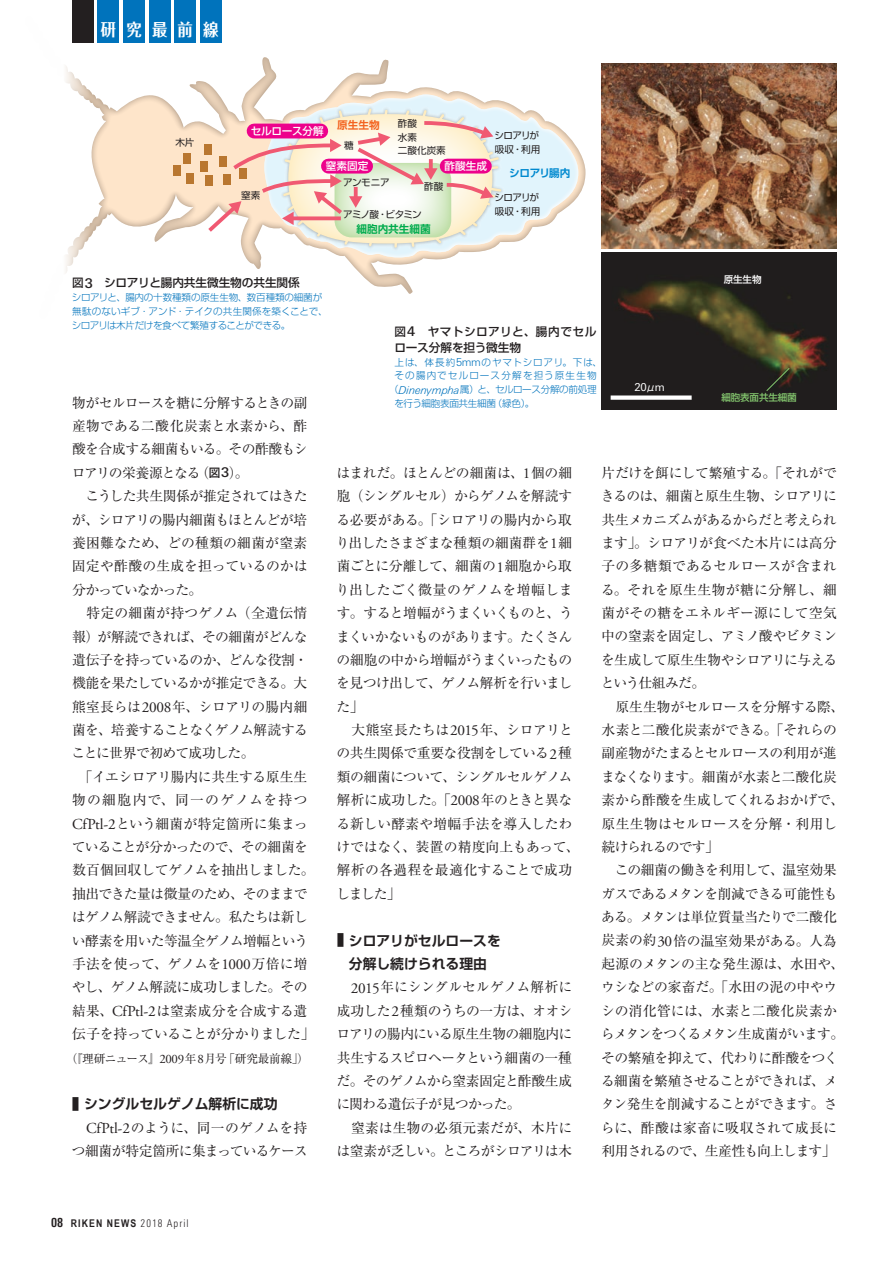
<style>
.page{position:relative;width:893px;height:1263px;background:#fff}
.page>*{position:absolute;margin:0;border:0;box-sizing:border-box;transform-origin:0 0}
.t1{font:700 16.95px "Folk Pro";color:#fff;scale:.9 1}
.t2{font:13.8px/23.4px "Ryumin Pr 6";letter-spacing:-.035em;color:#231f20}
.t3{font:700 13.8px/23.4px "Shin Go Pr 6 De";color:#231f20;text-align:center}
.t4{font:500 11.7px/15.9px "Shin Go Pr 6";letter-spacing:-.005em;color:#231f20}
.t5{font:11.7px "Ryumin Pr 6";letter-spacing:-.035em;color:#231f20}
.t6{font:10.95px "Linotype Univers Basic";color:#fff}
.t7{font:700 10.65px "Arial Narrow";letter-spacing:.1em;color:#231f20}
.t8{font:500 10.65px "Shin Go Pr 6";color:#fff}
.t9{font:700 10.65px "Shin Go Pr 6 De";color:#00ab4d}
.t10{font:500 10.65px "Shin Go Pr 6";letter-spacing:-.03em;color:#fff}
.t11{font:700 10.65px "Shin Go Pr 6 De";letter-spacing:-.045em;color:#0089cf}
.t12{font:700 10.65px "Shin Go Pr 6 De";color:#f36421}
.t13{font:300 9.6px/13.8px "Shin Go Pr 6";letter-spacing:-.015em;color:#0073bc}
.t14{font:300 9.6px "Shin Go Pr 6";letter-spacing:-.035em;color:#0073bc}
.t15{font:300 9.6px "Shin Go Pr 6";letter-spacing:.105em;color:#0073bc}
.t16{font:9.6px/13.8px "Shin Go Pr 6";letter-spacing:-.06em;color:#231f20}
.t17{font:300 9.6px "Shin Go Pr 6";letter-spacing:.12em;color:#0073bc}
.t18{font:9.6px "Shin Go Pr 6";letter-spacing:-.04em;color:#231f20}
.t19{font:9.6px/13.8px "Shin Go Pr 6";color:#231f20}
.t20{font:9.6px "Shin Go Pr 6";letter-spacing:-.07em;color:#231f20}
.t21{font:500 9.6px "Shin Go Pr 6";letter-spacing:-.015em;color:#85c86f}
.t22{font:500 9.6px "Shin Go Pr 6";color:#fff}
.s1{font-family:"Linotype Univers Basic";font-size:13.35px}
.s2{font-family:"Shin Go Pr 6";font-weight:500;font-size:11.7px}
.s3{font-family:"Linotype Univers Basic";font-weight:500;font-size:13.35px}
.s4{font-family:"Adobe Garamond Pro";font-size:15.15px}
.s5{font-family:"Adobe Garamond Pro";font-size:12.9px}
.s6{font-size:15.9px}
.s7{font-family:"Linotype Univers Basic";font-size:10.95px}
.s8{font-family:"Linotype Univers Basic";font-style:italic;font-size:10.95px}
.s9{font-family:"Shin Go Pr 6";font-size:9.6px}
.s10{font-family:"Linotype Univers";font-stretch:condensed;font-size:12.75px}
.s11{font-family:"Linotype Univers";font-weight:300;font-stretch:condensed}
</style>
<div class="page">
<img style="left:602px;top:253px;width:235px;height:156px">
<img style="left:602px;top:64px;width:235px;height:184px">
<svg style="left:505px;top:102px;width:73px;height:140px;fill:#e1f4fc"></svg>
<svg style="left:65px;top:16px;width:440px;height:278px"></svg>
<div style="left:254px;top:124px;width:67px;height:14px;background:#ed028c"></div>
<div style="left:328px;top:159px;width:38px;height:15px;background:#ed028c"></div>
<div style="left:447px;top:159px;width:37px;height:15px;background:#ed028c"></div>
<div style="left:611px;top:395px;width:81px;height:5px;background:#fff"></div>
<div style="left:98px;top:0;width:21px;height:43px;background:#0073bc"></div>
<div style="left:123px;top:0;width:22px;height:43px;background:#0073bc"></div>
<div style="left:149px;top:0;width:21px;height:43px;background:#0073bc"></div>
<div style="left:174px;top:0;width:22px;height:43px;background:#0073bc"></div>
<div style="left:200px;top:0;width:21px;height:43px;background:#0073bc"></div>
<div style="left:72px;top:0;width:22px;height:43px;background:#231f20"></div>
<svg style="left:766px;top:367px;width:24px;height:25px"></svg>
<p class="t1" style="left:101px;top:15px;width:132px">研 究 最 前 線</p>
<p class="t12" style="left:337px;top:117px;width:44px">原生生物</p>
<p class="t10" style="left:251px;top:122px;width:75px">セルロース分解</p>
<p class="t18" style="left:175px;top:134px;width:21px">木片</p>
<p class="t18" style="left:344px;top:138px;width:11px">糖</p>
<p class="t19" style="left:398px;top:116px;width:49px">酢酸<br>水素<br>二酸化炭素</p>
<p class="t18" style="left:241px;top:187px;width:21px">窒素</p>
<p class="t8" style="left:326px;top:157px;width:44px">窒素固定</p>
<p class="t8" style="left:444px;top:157px;width:44px">酢酸生成</p>
<p class="t18" style="left:343px;top:174px;width:48px">アンモニア</p>
<p class="t18" style="left:424px;top:178px;width:21px">酢酸</p>
<p class="t20" style="left:343px;top:207px;width:80px">アミノ酸・ビタミン</p>
<p class="t9" style="left:356px;top:220px;width:76px">細胞内共生細菌</p>
<p class="t16" style="left:495px;top:128px;width:47px">シロアリが吸収・利用</p>
<p class="t16" style="left:495px;top:190px;width:47px">シロアリが吸収・利用</p>
<p class="t11" style="left:509px;top:165px;width:63px">シロアリ腸内</p>
<p class="t4" style="left:72px;top:274px;width:229px">図<span class="s1">3</span>　シロアリと腸内共生微生物の共生関係</p>
<p class="t13" style="left:72px;top:290px;width:257px">シロアリと、腸内の十数種類の原生生物、数百種類の細菌が無駄のないギブ・アンド・テイクの共生関係を築くことで、シロアリは木片だけを食べて繁殖することができる。</p>
<p class="t2" style="left:72px;top:390px;width:245px">物がセルロースを糖に分解するときの副産物である二酸化炭素と水素から、酢酸を合成する細菌もいる。その酢酸もシロアリの栄養源となる（<span class="s2">図</span><span class="s3">3</span>）。<br>　こうした共生関係が推定されてはきたが、シロアリの腸内細菌もほとんどが培養困難なため、どの種類の細菌が窒素固定や酢酸の生成を担っているのかは分かっていなかった。<br>　特定の細菌が持つゲノム（全遺伝情報）が解読できれば、その細菌がどんな遺伝子を持っているのか、どんな役割・機能を果たしているかが推定できる。大熊室長らは<span class="s4">2008</span>年、シロアリの腸内細菌を、培養することなくゲノム解読することに世界で初めて成功した。<br>　「イエシロアリ腸内に共生する原生生物の細胞内で、同一のゲノムを持つ<br><span class="s4">CfPtl-2</span>という細菌が特定箇所に集まっていることが分かったので、その細菌を数百個回収してゲノムを抽出しました。抽出できた量は微量のため、そのままではゲノム解読できません。私たちは新しい酵素を用いた等温全ゲノム増幅という手法を使って、ゲノムを<span class="s4">1000</span>万倍に増やし、ゲノム解読に成功しました。その結果、<span class="s4">CfPtl-2</span>は窒素成分を合成する遺伝子を持っていることが分かりました」</p>
<p class="t5" style="left:66px;top:1049px;width:245px">（『理研ニュース』<span class="s5">2009</span>年<span class="s5">8</span>月号「研究最前線」）</p>
<p class="t3" style="left:72px;top:1092px;width:207px"><span class="s6">■</span> シングルセルゲノム解析に成功</p>
<p class="t2" style="left:72px;top:1115px;width:237px;text-align:right"><span class="s4">CfPtl-2</span>のように、同一のゲノムを持つ細菌が特定箇所に集まっているケース</p>
<p class="t4" style="left:394px;top:322px;width:204px">図<span class="s1">4</span>　ヤマトシロアリと、腸内でセルロース分解を担う微生物</p>
<p class="t15" style="left:394px;top:354px;width:209px">上は、体長約<span class="s7">5mm</span>のヤマトシロアリ。下は、</p>
<p class="t17" style="left:394px;top:368px;width:204px">その腸内でセルロース分解を担う原生生物</p>
<p class="t14" style="left:389px;top:382px;width:209px">（<span class="s8">Dinenympha</span>属）と、セルロース分解の前処理</p>
<p class="t13" style="left:394px;top:396px;width:141px">を行う細胞表面共生細菌（緑色）。</p>
<p class="t6" style="left:635px;top:381px;width:32px">20<span class="s9">μ</span>m</p>
<p class="t22" style="left:724px;top:272px;width:39px">原生生物</p>
<p class="t21" style="left:721px;top:389px;width:77px">細胞表面共生細菌</p>
<p class="t2" style="left:336px;top:460px;width:245px">はまれだ。ほとんどの細菌は、<span class="s4">1</span>個の細胞（シングルセル）からゲノムを解読する必要がある。「シロアリの腸内から取り出したさまざまな種類の細菌群を<span class="s4">1</span>細菌ごとに分離して、細菌の<span class="s4">1</span>細胞から取り出したごく微量のゲノムを増幅します。すると増幅がうまくいくものと、うまくいかないものがあります。たくさんの細胞の中から増幅がうまくいったものを見つけ出して、ゲノム解析を行いました」<br>　大熊室長たちは<span class="s4">2015</span>年、シロアリとの共生関係で重要な役割をしている<span class="s4">2</span>種類の細菌について、シングルセルゲノム解析に成功した。「<span class="s4">2008</span>年のときと異なる新しい酵素や増幅手法を導入したわけではなく、装置の精度向上もあって、解析の各過程を最適化することで成功しました」</p>
<p class="t3" style="left:337px;top:928px;width:165px"><span class="s6">■</span> シロアリがセルロースを分解し続けられる理由</p>
<p class="t2" style="left:336px;top:975px;width:238px;text-indent:15px"><span class="s4">2015</span>年にシングルセルゲノム解析に成功した<span class="s4">2</span>種類のうちの一方は、オオシロアリの腸内にいる原生生物の細胞内に共生するスピロヘータという細菌の一種だ。そのゲノムから窒素固定と酢酸生成に関わる遺伝子が見つかった。<br>　窒素は生物の必須元素だが、木片には窒素が乏しい。ところがシロアリは木</p>
<p class="t2" style="left:601px;top:460px;width:245px">片だけを餌にして繁殖する。「それができるのは、細菌と原生生物、シロアリに共生メカニズムがあるからだと考えられます」。シロアリが食べた木片には高分子の多糖類であるセルロースが含まれる。それを原生生物が糖に分解し、細菌がその糖をエネルギー源にして空気中の窒素を固定し、アミノ酸やビタミンを生成して原生生物やシロアリに与えるという仕組みだ。<br>　原生生物がセルロースを分解する際、水素と二酸化炭素ができる。「それらの副産物がたまるとセルロースの利用が進まなくなります。細菌が水素と二酸化炭素から酢酸を生成してくれるおかげで、原生生物はセルロースを分解・利用し続けられるのです」<br>　この細菌の働きを利用して、温室効果ガスであるメタンを削減できる可能性もある。メタンは単位質量当たりで二酸化炭素の約<span class="s4">30</span>倍の温室効果がある。人為起源のメタンの主な発生源は、水田や、ウシなどの家畜だ。「水田の泥の中やウシの消化管には、水素と二酸化炭素からメタンをつくるメタン生成菌がいます。その繁殖を抑えて、代わりに酢酸をつくる細菌を繁殖させることができれば、メタン発生を削減することができます。さらに、酢酸は家畜に吸収されて成長に利用されるので、生産性も向上します」</p>
<p class="t7" style="left:51px;top:1215px;width:139px"><span class="s10">08</span> RIKEN NEWS <span class="s11">2018 April</span></p>
</div>
